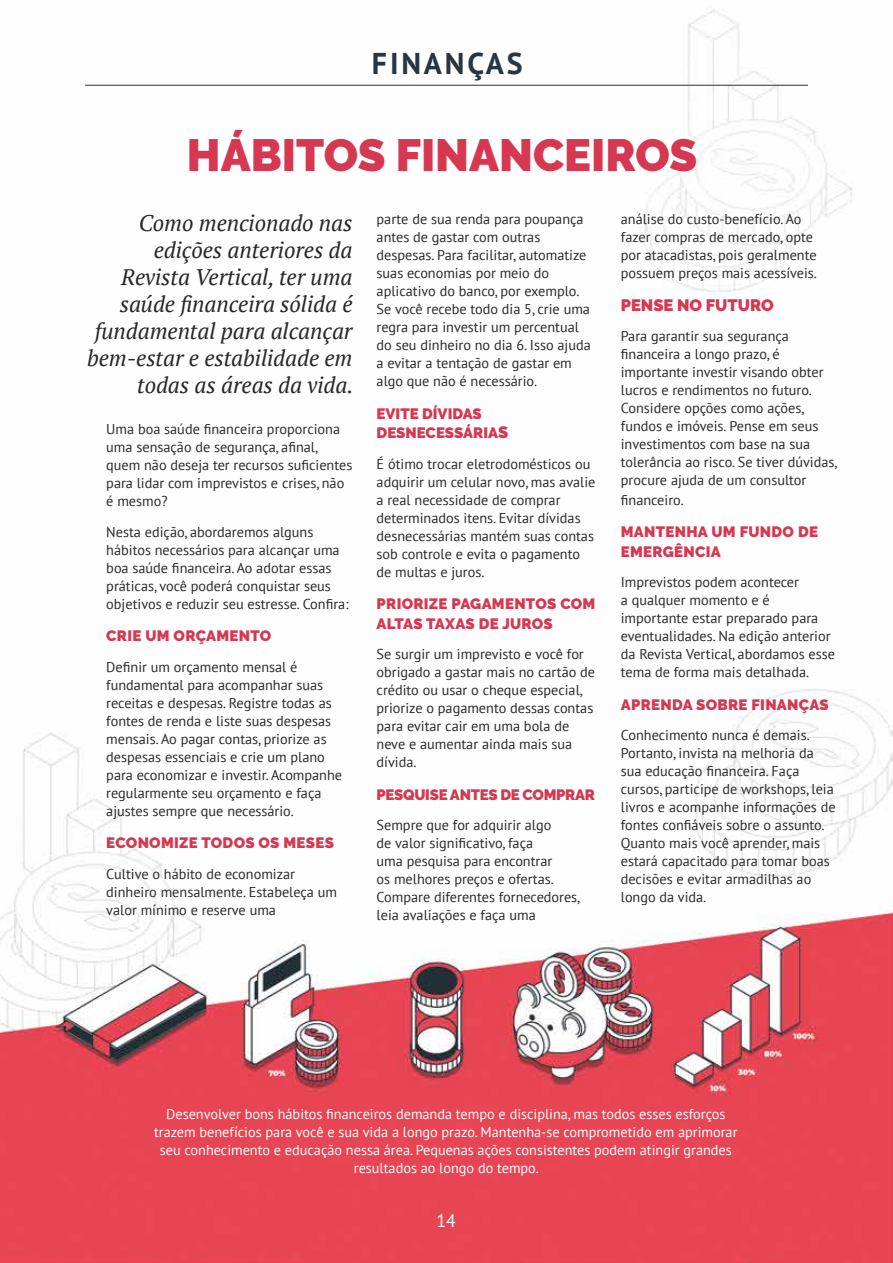
<style>
.page{position:relative;width:893px;height:1263px;background:#fff}
.page>*{position:absolute;margin:0;border:0;box-sizing:border-box;transform-origin:0 0}
.t1{font:900 45px "Raleway";color:#d53850}
.t2{font:700 30px "PT Sans";letter-spacing:.095em;color:#263642}
.t3{font:italic 22.5px/27px "PT Serif";letter-spacing:-.005em;color:#282827;text-align:right}
.t4{font:18px "PT Sans";color:#fff}
.t5{font:900 16.5px "Raleway";color:#d53850}
.t6{font:900 15px/19.5px "Raleway";letter-spacing:.02em;color:#d53850}
.t7{font:900 15px/19.5px "Raleway";color:#d53850}
.t8{font:900 15px "Raleway";letter-spacing:-.02em;color:#d53850}
.t9{font:14.25px/18px "PT Sans";color:#282827}
.t10{font:14.25px/18px "PT Sans";color:#fff;text-align:center}
.s1{font-size:16.5px}
</style>
<div class="page">
<img style="left:0;top:9px;width:893px;height:1254px">
<hr style="left:85px;top:85px;width:723px;height:1px;background:#263642">
<h2 class="t2" style="left:372px;top:43px;width:152px">FINANÇAS</h2>
<h1 class="t1" style="left:187px;top:129px;width:512px">HÁBITOS FINANCEIROS</h1>
<h3 class="t3" style="left:87px;top:209px;width:268px">Como mencionado nas edições anteriores da<br>Revista Vertical, ter uma saúde financeira sólida é fundamental para alcançar bem-estar e estabilidade em todas as áreas da vida.</h3>
<p class="t9" style="left:106px;top:420px;width:248px">Uma boa saúde financeira proporciona uma sensação de segurança, afinal, quem não deseja ter recursos suficientes para lidar com imprevistos e crises, não é mesmo?</p>
<p class="t9" style="left:106px;top:523px;width:244px">Nesta edição, abordaremos alguns hábitos necessários para alcançar uma boa saúde financeira. Ao adotar essas práticas, você poderá conquistar seus objetivos e reduzir seu estresse. Confira:</p>
<p class="t6" style="left:106px;top:626px;width:167px">CRIE UM ORÇAMENTO</p>
<p class="t9" style="left:106px;top:658px;width:237px">Definir um orçamento mensal é fundamental para acompanhar suas receitas e despesas. Registre todas as fontes de renda e liste suas despesas mensais. Ao pagar contas, priorize as despesas essenciais e crie um plano para economizar e investir. Acompanhe regularmente seu orçamento e faça ajustes sempre que necessário.</p>
<p class="t6" style="left:106px;top:833px;width:229px">ECONOMIZE TODOS OS MESES</p>
<p class="t9" style="left:106px;top:865px;width:232px">Cultive o hábito de economizar dinheiro mensalmente. Estabeleça um valor mínimo e reserve uma</p>
<p class="t9" style="left:377px;top:210px;width:216px">parte de sua renda para poupança antes de gastar com outras despesas. Para facilitar, automatize suas economias por meio do aplicativo do banco, por exemplo.<br>Se você recebe todo dia 5, crie uma regra para investir um percentual do seu dinheiro no dia 6. Isso ajuda a evitar a tentação de gastar em algo que não é necessário.</p>
<p class="t7" style="left:377px;top:404px;width:133px">EVITE DÍVIDAS<br>DESNECESSÁRIA<span class="s1">S</span></p>
<p class="t9" style="left:377px;top:454px;width:220px">É ótimo trocar eletrodomésticos ou adquirir um celular novo, mas avalie a real necessidade de comprar determinados itens. Evitar dívidas desnecessárias mantém suas contas sob controle e evita o pagamento de multas e juros.</p>
<p class="t6" style="left:377px;top:594px;width:220px">PRIORIZE PAGAMENTOS COM<br>ALTAS TAXAS DE JUROS</p>
<p class="t9" style="left:377px;top:645px;width:220px">Se surgir um imprevisto e você for obrigado a gastar mais no cartão de crédito ou usar o cheque especial, priorize o pagamento dessas contas para evitar cair em uma bola de neve e aumentar ainda mais sua dívida.</p>
<p class="t8" style="left:377px;top:786px;width:220px">PESQUISE ANTES DE COMPRAR</p>
<p class="t9" style="left:377px;top:816px;width:205px">Sempre que for adquirir algo<br>de valor significativo, faça<br>uma pesquisa para encontrar<br>os melhores preços e ofertas.<br>Compare diferentes fornecedores, leia avaliações e faça uma</p>
<p class="t9" style="left:621px;top:210px;width:198px">análise do custo-benefício. Ao fazer compras de mercado, opte por atacadistas, pois geralmente possuem preços mais acessíveis.</p>
<p class="t5" style="left:621px;top:295px;width:154px">PENSE NO FUTURO</p>
<p class="t9" style="left:621px;top:327px;width:218px">Para garantir sua segurança financeira a longo prazo, é importante investir visando obter lucros e rendimentos no futuro.<br>Considere opções como ações, fundos e imóveis. Pense em seus investimentos com base na sua tolerância ao risco. Se tiver dúvidas, procure ajuda de um consultor</p>
<p class="t9" style="left:621px;top:490px;width:64px">financeiro.</p>
<p class="t6" style="left:621px;top:522px;width:199px">MANTENHA UM FUNDO DE<br>EMERGÊNCIA</p>
<p class="t9" style="left:621px;top:573px;width:216px">Imprevistos podem acontecer<br>a qualquer momento e é importante estar preparado para eventualidades. Na edição anterior da Revista Vertical, abordamos esse tema de forma mais detalhada.</p>
<p class="t6" style="left:621px;top:695px;width:209px">APRENDA SOBRE FINANÇAS</p>
<p class="t9" style="left:621px;top:726px;width:216px">Conhecimento nunca é demais.<br>Portanto, invista na melhoria da sua educação financeira. Faça cursos, participe de workshops, leia livros e acompanhe informações de fontes confiáveis sobre o assunto.<br>Quanto mais você aprender, mais estará capacitado para tomar boas decisões e evitar armadilhas ao longo da vida.</p>
<p class="t10" style="left:154px;top:1105px;width:585px">Desenvolver bons hábitos financeiros demanda tempo e disciplina, mas todos esses esforços trazem benefícios para você e sua vida a longo prazo. Mantenha-se comprometido em aprimorar seu conhecimento e educação nessa área. Pequenas ações consistentes podem atingir grandes resultados ao longo do tempo.</p>
<p class="t4" style="left:436px;top:1209px;width:21px">14</p>
</div>
